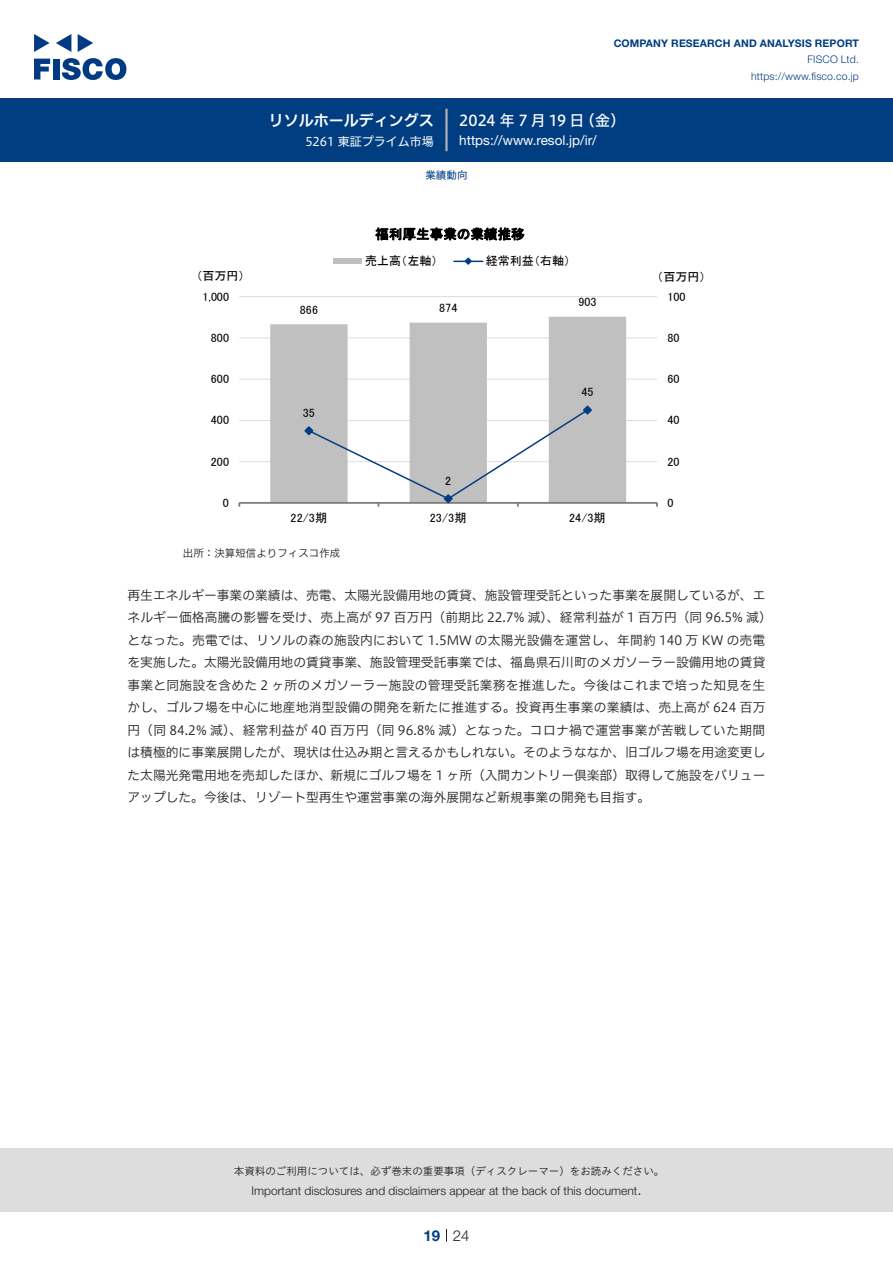
<style>
.page{position:relative;width:893px;height:1263px;background:#fff}
.page>*{position:absolute;margin:0;border:0;box-sizing:border-box;transform-origin:0 0}
.t1{font:15px "Hiragino UD Sans F Std N W5";color:#fff}
.t2{font:15px "Hiragino UD Sans F Std N W6";color:#fff}
.t3{font:300 15px "Helvetica Neue LT Std";color:#231f20}
.t4{font:700 15px "Helvetica Neue LT Std";color:#003d81}
.t5{font:13.5px "Helvetica Neue LT Std";color:#fff}
.t6{font:13.5px "MS P Gothic";letter-spacing:.01em;color:#000}
.本文{font:12.75px/22.5px "Hiragino UD Sans F Std N W3";color:#231f20}
.t7{font:12.15px "MS P Gothic";letter-spacing:.005em;color:#000}
.t8{font:12px "MS P Gothic";color:#000}
.t9{font:300 12px "Helvetica Neue LT Std";color:#231f20}
.t10{font:12px "Hiragino UD Sans F Std N W4";color:#fff}
.t11{font:10.5px "Hiragino UD Sans Std W3";color:#231f20}
.t12{font:700 10.5px "Helvetica Neue LT Std";letter-spacing:.015em;color:#003d81}
.t13{font:300 10.5px/16.5px "Helvetica Neue LT Std";letter-spacing:.015em;color:#003d81;text-align:right}
.表組み基本スタイル{font:10.5px "Hiragino UD Sans F Std N W3";color:#231f20}
.ヘッダー{font:10.5px "Hiragino UD Sans F Std N W4";color:#003d81}
</style>
<div class="page">
<div style="left:0;top:1148px;width:893px;height:64px;background:#ddd"></div>
<svg style="left:34px;top:59px;width:16px;height:20px"></svg>
<div style="left:53px;top:59px;width:6px;height:20px;background:#003a83"></div>
<svg style="left:62px;top:58px;width:64px;height:22px"></svg>
<svg style="left:34px;top:34px;width:16px;height:18px"></svg>
<svg style="left:78px;top:34px;width:15px;height:18px"></svg>
<svg style="left:56px;top:34px;width:15px;height:18px"></svg>
<div style="left:0;top:98px;width:893px;height:64px;background:#003d81"></div>
<hr style="left:445px;top:109px;width:3px;height:42px;background:#b5b5b6">
<svg style="left:446px;top:1229px;width:1px;height:13px"></svg>
<hr style="left:239px;top:461px;width:418px;height:1px;background:#ddd">
<hr style="left:239px;top:420px;width:418px;height:1px;background:#ddd">
<hr style="left:239px;top:379px;width:418px;height:1px;background:#ddd">
<hr style="left:239px;top:338px;width:418px;height:1px;background:#ddd">
<hr style="left:239px;top:296px;width:418px;height:1px;background:#ddd">
<svg style="left:270px;top:317px;width:356px;height:185px;fill:#c0c0c0"></svg>
<hr style="left:239px;top:502px;width:418px;height:2px;background:#808080">
<svg style="left:303px;top:404px;width:290px;height:103px"></svg>
<div style="left:333px;top:258px;width:29px;height:6px;background:#c0c0c0"></div>
<svg style="left:454px;top:257px;width:29px;height:8px"></svg>
<p class="t2" style="left:269px;top:109px;width:167px">リソルホールディングス</p>
<p class="t10" style="left:305px;top:132px;width:130px">5261 東証プライム市場</p>
<p class="t12" style="left:614px;top:37px;width:247px">COMPANY RESEARCH AND ANALYSIS REPORT</p>
<p class="t13" style="left:751px;top:51px;width:109px">FISCO Ltd. https://www.fisco.co j p.</p>
<p class="t1" style="left:580px;top:109px;width:47px">（金(</p>
<p class="t1" style="left:459px;top:109px;width:127px">2024 年 7 月 19 日</p>
<p class="t5" style="left:459px;top:132px;width:139px">https://www.resol j p. /i r/</p>
<p class="ヘッダー" style="left:425px;top:167px;width:43px">業績動向</p>
<p class="t6" style="left:375px;top:227px;width:151px">福利厚生事業の業績推移</p>
<p class="t8" style="left:486px;top:255px;width:86px">経常利益（右軸(</p>
<p class="t8" style="left:365px;top:255px;width:74px">売上高（左軸）</p>
<p class="t8" style="left:196px;top:269px;width:50px">（百万円）</p>
<p class="t8" style="left:657px;top:271px;width:50px">（百万円(</p>
<p class="t8" style="left:203px;top:290px;width:28px">1,000</p>
<p class="t8" style="left:300px;top:304px;width:20px">866</p>
<p class="t7" style="left:439px;top:302px;width:20px">874</p>
<p class="t8" style="left:578px;top:296px;width:20px">903</p>
<p class="t8" style="left:667px;top:290px;width:20px">100</p>
<p class="t8" style="left:211px;top:332px;width:20px">800</p>
<p class="t8" style="left:667px;top:332px;width:13px">80</p>
<p class="t8" style="left:211px;top:373px;width:20px">600</p>
<p class="t8" style="left:667px;top:373px;width:13px">60</p>
<p class="t8" style="left:581px;top:386px;width:14px">45</p>
<p class="t8" style="left:211px;top:414px;width:20px">400</p>
<p class="t8" style="left:303px;top:406px;width:14px">35</p>
<p class="t8" style="left:667px;top:414px;width:13px">40</p>
<p class="t8" style="left:211px;top:455px;width:20px">200</p>
<p class="t8" style="left:667px;top:455px;width:13px">20</p>
<p class="t8" style="left:445px;top:475px;width:8px">2</p>
<p class="t8" style="left:223px;top:497px;width:8px">0</p>
<p class="t8" style="left:667px;top:497px;width:8px">0</p>
<p class="t7" style="left:291px;top:512px;width:38px">22/3期</p>
<p class="t7" style="left:430px;top:512px;width:38px">23/3期</p>
<p class="t7" style="left:569px;top:512px;width:38px">24/3期</p>
<p class="表組み基本スタイル" style="left:183px;top:545px;width:159px">出所：決算短信よりフィスコ作成</p>
<p class="本文" style="left:128px;top:583px;width:646px">再生エネルギー事業の業績は、売電、太陽光設備用地の賃貸、施設管理受託といった事業を展開しているが、エネルギー価格高騰の影響を受け、売上高が 97 百万円（前期比 22.7% 減）、経常利益が 1 百万円（同 96.5% 減(となった。売電では、リソルの森の施設内において 1.5MW の太陽光設備を運営し、年間約 140 万 KW の売電を実施した。太陽光設備用地の賃貸事業、施設管理受託事業では、福島県石川町のメガソーラー設備用地の賃貸事業と同施設を含めた 2 ヶ所のメガソーラー施設の管理受託業務を推進した。今後はこれまで培った知見を生かし、ゴルフ場を中心に地産地消型設備の開発を新たに推進する。投資再生事業の業績は、売上高が 624 百万円（同 84.2% 減）、経常利益が 40 百万円（同 96.8% 減）となった。コロナ禍で運営事業が苦戦していた期間は積極的に事業展開したが、現状は仕込み期と言えるかもしれない。そのようななか、旧ゴルフ場を用途変更した太陽光発電用地を売却したほか、新規にゴルフ場を 1 ヶ所（入間カントリー倶楽部）取得して施設をバリューアップした。今後は、リゾート型再生や運営事業の海外展開など新規事業の開発も目指す。</p>
<p class="t11" style="left:234px;top:1163px;width:432px">本資料のご利用については、必ず巻末の重要事項（ディスクレーマー）をお読みください。</p>
<p class="t3" style="left:637px;top:1180px;width:6px">.</p>
<p class="t9" style="left:251px;top:1183px;width:387px">Important disclosures and disclaimers appear at the back of this document</p>
<p class="t4" style="left:423px;top:1226px;width:18px">19</p>
<p class="t3" style="left:453px;top:1226px;width:18px">24</p>
</div>
